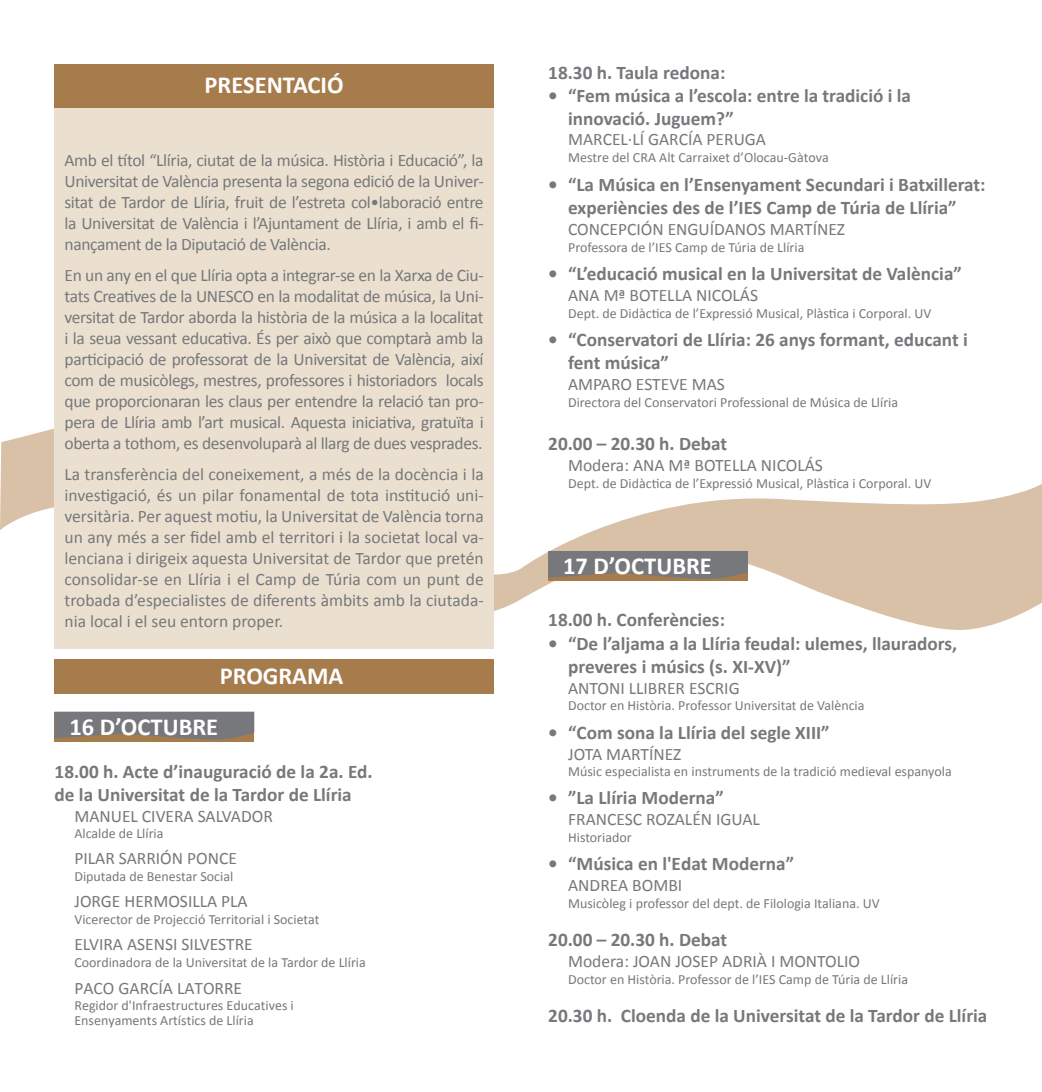
<style>
.page{position:relative;width:1042px;height:1092px;background:#fff}
.page>*{position:absolute;margin:0;border:0;box-sizing:border-box;transform-origin:0 0}
.Fecha{font:700 24.5px "Calibri";color:#fff}
.hora_y_acto{font:700 19.25px/23.1px "Calibri";color:#76787b;text-align:center}
.Acto_con_punto{font:700 19.25px/23.1px "Calibri";color:#76787b}
.cargo{font:700 19.25px "Calibri";color:#76787b}
.Persona{font:17.5px/21px "Calibri";color:#76787b;text-align:justify}
.cargo-2{font:17.5px "Calibri";color:#76787b}
.cargo-3{font:14px/15.2px "Calibri";color:#76787b}
</style>
<div class="page">
<svg style="left:0;top:373px;width:1042px;height:291px"></svg>
<div style="left:548px;top:551px;width:200px;height:29px;background:#a67c4d"></div>
<svg style="left:548px;top:551px;width:200px;height:27px;background:#797877"></svg>
<div style="left:55px;top:711px;width:199px;height:30px;background:#a67c4d"></div>
<svg style="left:55px;top:711px;width:199px;height:28px;background:#7d7b7a"></svg>
<div style="left:55px;top:93px;width:439px;height:556px;background:#ebe0cf"></div>
<div style="left:55px;top:64px;width:439px;height:44px;background:#a67c4d"></div>
<div style="left:55px;top:659px;width:439px;height:35px;background:#a67c4d"></div>
<p class="Fecha" style="left:205px;top:69px;width:141px">PRESENTACIÓ</p>
<p class="Persona" style="left:64px;top:149px;width:421px">Amb el títol “Llíria, ciutat de la música. Història i Educació”, la Universitat de València presenta la segona edició de la Univer&shy;sitat de Tardor de Llíria, fruit de l’estreta col•laboració entre la Universitat de València i l’Ajuntament de Llíria, i amb el fi&shy;nançament de la Diputació de València.</p>
<p class="Persona" style="left:64px;top:264px;width:421px">En un any en el que Llíria opta a integrar-se en la Xarxa de Ciu&shy;tats Creatives de la UNESCO en la modalitat de música, la Uni&shy;versitat de Tardor aborda la història de la música a la localitat i la seua vessant educativa. És per això que comptarà amb la participació de professorat de la Universitat de València, així com de musicòlegs, mestres, professores i historiadors locals que proporcionaran les claus per entendre la relació tan pro&shy;pera de Llíria amb l’art musical. Aquesta iniciativa, gratuïta i oberta a tothom, es desenvoluparà al llarg de dues vesprades.</p>
<p class="Persona" style="left:64px;top:463px;width:421px">La transferència del coneixement, a més de la docència i la investigació, és un pilar fonamental de tota institució uni&shy;versitària. Per aquest motiu, la Universitat de València torna un any més a ser fidel amb el territori i la societat local va&shy;lenciana i dirigeix aquesta Universitat de Tardor que pretén consolidar-se en Llíria i el Camp de Túria com un punt de trobada d’especialistes de diferents àmbits amb la ciutada&shy;nia local i el seu entorn proper.</p>
<p class="Fecha" style="left:220px;top:660px;width:125px">PROGRAMA</p>
<p class="Fecha" style="left:69px;top:710px;width:150px">16 D’OCTUBRE</p>
<p class="hora_y_acto" style="left:55px;top:759px;width:319px;text-align:left">18.00 h. Acte d’inauguració de la 2a. Ed. de la Universitat de la Tardor de Llíria</p>
<p class="Persona" style="left:74px;top:805px;width:200px">MANUEL CIVERA SALVADOR</p>
<p class="cargo-3" style="left:74px;top:826px;width:91px">Alcalde de Llíria</p>
<p class="Persona" style="left:74px;top:848px;width:164px">PILAR SARRIÓN PONCE</p>
<p class="cargo-3" style="left:74px;top:869px;width:160px">Diputada de Benestar Social</p>
<p class="Persona" style="left:74px;top:890px;width:175px">JORGE HERMOSILLA PLA</p>
<p class="cargo-3" style="left:74px;top:911px;width:246px">Vicerector de Projecció Territorial i Societat</p>
<p class="Persona" style="left:74px;top:933px;width:180px">ELVIRA ASENSI SILVESTRE</p>
<p class="cargo-3" style="left:74px;top:954px;width:293px">Coordinadora de la Universitat de la Tardor de Llíria</p>
<p class="Persona" style="left:74px;top:976px;width:169px">PACO GARCÍA LATORRE</p>
<p class="cargo-3" style="left:74px;top:997px;width:221px">Regidor d'Infraestructures Educatives i<br>Ensenyaments Artístics de Llíria</p>
<p class="hora_y_acto" style="left:548px;top:61px;width:178px">18.30 h. Taula redona:</p>
<p class="hora_y_acto" style="left:548px;top:84px;width:364px">• “Fem música a l’escola: entre la tradició i la</p>
<p class="cargo" style="left:568px;top:106px;width:167px">innovació. Juguem?”</p>
<p class="cargo-2" style="left:568px;top:129px;width:199px">MARCEL·LÍ GARCÍA PERUGA</p>
<p class="cargo-3" style="left:568px;top:150px;width:262px">Mestre del CRA Alt Carraixet d’Olocau-Gàtova</p>
<p class="hora_y_acto" style="left:548px;top:173px;width:439px">• “La Música en l’Ensenyament Secundari i Batxillerat: experiències des de l’IES Camp de Túria de Llíria”</p>
<p class="Persona" style="left:568px;top:219px;width:278px">CONCEPCIÓN ENGUÍDANOS MARTÍNEZ</p>
<p class="cargo-3" style="left:568px;top:240px;width:238px">Professora de l’IES Camp de Túria de Llíria</p>
<p class="Acto_con_punto" style="left:548px;top:262px;width:415px">• “L’educació musical en la Universitat de València”</p>
<p class="Persona" style="left:568px;top:285px;width:191px">ANA Mª BOTELLA NICOLÁS</p>
<p class="cargo-3" style="left:568px;top:306px;width:365px">Dept. de Didàctica de l’Expressió Musical, Plàstica i Corporal. UV</p>
<p class="Acto_con_punto" style="left:568px;top:328px;width:401px;text-indent:-20px">• “Conservatori de Llíria: 26 anys formant, educant i fent música”</p>
<p class="Persona" style="left:568px;top:374px;width:158px">AMPARO ESTEVE MAS</p>
<p class="cargo-3" style="left:568px;top:394px;width:331px">Directora del Conservatori Professional de Música de Llíria</p>
<p class="hora_y_acto" style="left:548px;top:432px;width:180px">20.00 – 20.30 h. Debat</p>
<p class="Persona" style="left:568px;top:454px;width:256px">Modera: ANA Mª BOTELLA NICOLÁS</p>
<p class="cargo-3" style="left:568px;top:475px;width:365px">Dept. de Didàctica de l’Expressió Musical, Plàstica i Corporal. UV</p>
<p class="Fecha" style="left:563px;top:549px;width:150px">17 D’OCTUBRE</p>
<p class="hora_y_acto" style="left:548px;top:608px;width:178px">18.00 h. Conferències:</p>
<p class="Acto_con_punto" style="left:568px;top:631px;width:390px;text-indent:-20px">• “De l’aljama a la Llíria feudal: ulemes, llauradors, preveres i músics (s. XI-XV)”</p>
<p class="Persona" style="left:568px;top:677px;width:173px">ANTONI LLIBRER ESCRIG</p>
<p class="cargo-3" style="left:568px;top:698px;width:298px">Doctor en Història. Professor Universitat de València</p>
<p class="Acto_con_punto" style="left:548px;top:720px;width:283px">• “Com sona la Llíria del segle XIII”</p>
<p class="Persona" style="left:568px;top:743px;width:115px">JOTA MARTÍNEZ</p>
<p class="cargo-3" style="left:568px;top:764px;width:385px">Músic especialista en instruments de la tradició medieval espanyola</p>
<p class="Acto_con_punto" style="left:548px;top:786px;width:177px">• ”La Llíria Moderna”</p>
<p class="Persona" style="left:568px;top:809px;width:193px">FRANCESC ROZALÉN IGUAL</p>
<p class="cargo-3" style="left:568px;top:830px;width:65px">Historiador</p>
<p class="Acto_con_punto" style="left:548px;top:852px;width:11px">•</p>
<p class="cargo" style="left:568px;top:851px;width:227px">“Música en l'Edat Moderna”</p>
<p class="cargo-2" style="left:568px;top:873px;width:116px">ANDREA BOMBI</p>
<p class="cargo-3" style="left:568px;top:895px;width:313px">Musicòleg i professor del dept. de Filologia Italiana. UV</p>
<p class="hora_y_acto" style="left:548px;top:928px;width:180px">20.00 – 20.30 h. Debat</p>
<p class="Persona" style="left:568px;top:950px;width:294px">Modera: JOAN JOSEP ADRIÀ I MONTOLIO</p>
<p class="cargo-3" style="left:568px;top:971px;width:341px">Doctor en Història. Professor de l’IES Camp de Túria de Llíria</p>
<p class="hora_y_acto" style="left:548px;top:1003px;width:441px">20.30 h. Cloenda de la Universitat de la Tardor de Llíria</p>
</div>
